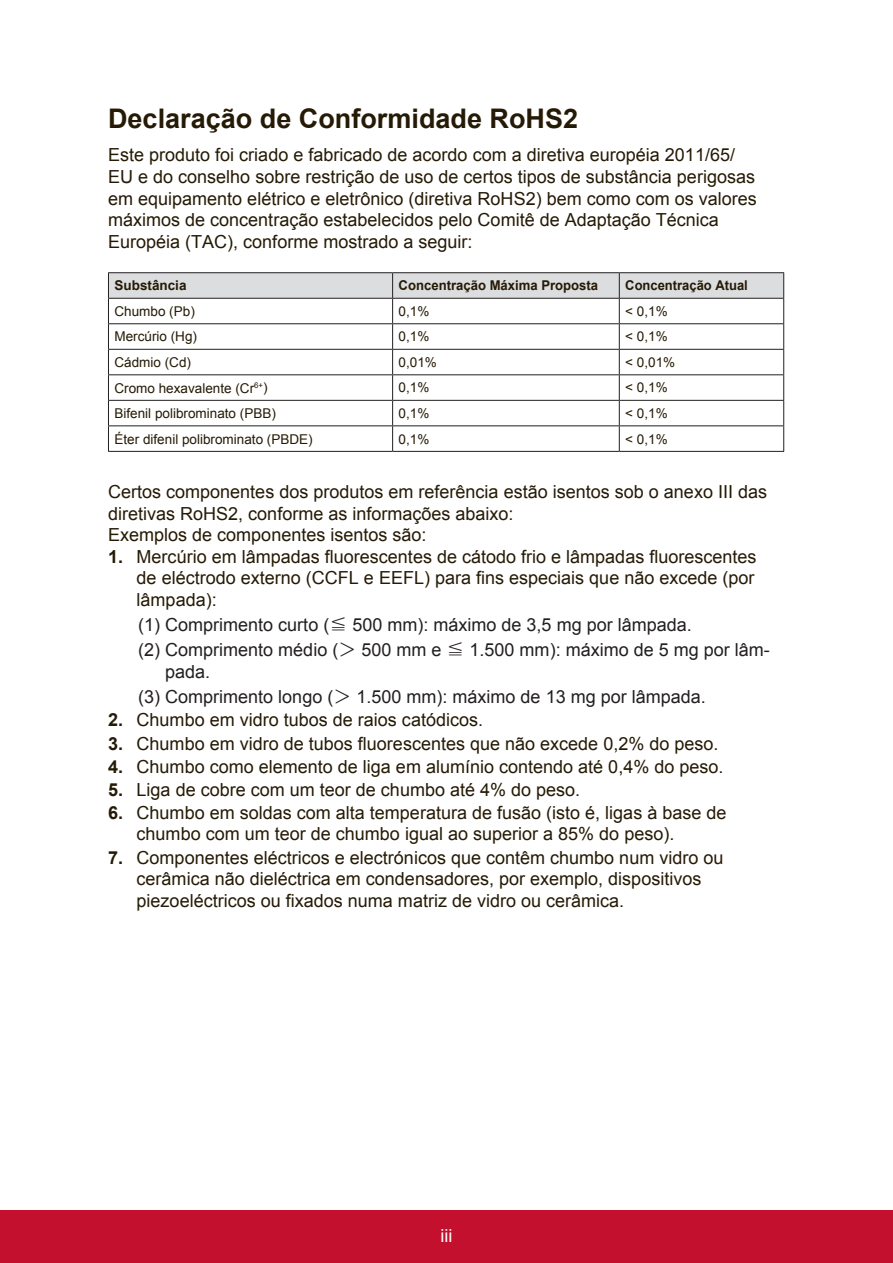
<style>
.page{position:relative;width:893px;height:1263px;background:#fff}
.page>*{position:absolute;margin:0;border:0;box-sizing:border-box;transform-origin:0 0}
.t1{font:700 27px "Arial";color:#251a05}
.t2{font:18px/21.6px "Arial";color:#251a05}
.t3{font:18px/25.2px "Arial";color:#231f20}
.t4{font:18px "Arial";color:#fff}
.t5{font:13.5px "Arial";color:#251a05}
.t6{font:700 13.5px "Arial";color:#251a05}
.t7{font:700 13.5px "Arial";color:#251a05;scale:.96 1}
.s1{font-weight:700}
.s2{font-family:"Adobe Ming Std";font-weight:300}
</style>
<div class="page">
<div style="left:0;top:1210px;width:892px;height:53px;background:#c3102f"></div>
<hr style="left:108px;top:272px;width:284px;height:1px;background:#231f20">
<hr style="left:392px;top:272px;width:227px;height:1px;background:#231f20">
<hr style="left:619px;top:272px;width:164px;height:1px;background:#231f20">
<svg style="left:108px;top:273px;width:676px;height:178px"></svg>
<hr style="left:108px;top:451px;width:284px;height:1px;background:#231f20">
<hr style="left:392px;top:451px;width:227px;height:1px;background:#231f20">
<hr style="left:619px;top:451px;width:164px;height:1px;background:#231f20">
<h1 class="t1" style="left:108px;top:100px;width:471px">Declaração de Conformidade RoHS2</h1>
<p class="t2" style="left:108px;top:144px;width:650px">Este produto foi criado e fabricado de acordo com a diretiva européia 2011/65/ EU e do conselho sobre restrição de uso de certos tipos de substância perigosas em equipamento elétrico e eletrônico (diretiva RoHS2) bem como com os valores máximos de concentração estabelecidos pelo Comitê de Adaptação Técnica Européia (TAC), conforme mostrado a seguir:</p>
<p class="t6" style="left:114px;top:277px;width:74px">Substância</p>
<p class="t6" style="left:398px;top:277px;width:201px">Concentração Máxima Proposta</p>
<p class="t7" style="left:625px;top:277px;width:129px">Concentração Atual</p>
<p class="t5" style="left:114px;top:302px;width:82px">Chumbo (Pb)</p>
<p class="t5" style="left:398px;top:302px;width:32px">0,1%</p>
<p class="t5" style="left:625px;top:302px;width:44px">&lt; 0,1%</p>
<p class="t5" style="left:114px;top:328px;width:84px">Mercúrio (Hg)</p>
<p class="t5" style="left:398px;top:328px;width:32px">0,1%</p>
<p class="t5" style="left:625px;top:328px;width:44px">&lt; 0,1%</p>
<p class="t5" style="left:114px;top:353px;width:78px">Cádmio (Cd)</p>
<p class="t5" style="left:398px;top:353px;width:40px">0,01%</p>
<p class="t5" style="left:625px;top:353px;width:51px">&lt; 0,01%</p>
<p class="t5" style="left:114px;top:379px;width:155px">Cromo hexavalente (Cr<sup>6+</sup>)</p>
<p class="t5" style="left:398px;top:379px;width:32px">0,1%</p>
<p class="t5" style="left:625px;top:379px;width:44px">&lt; 0,1%</p>
<p class="t5" style="left:114px;top:404px;width:163px">Bifenil polibrominato (PBB)</p>
<p class="t5" style="left:398px;top:404px;width:32px">0,1%</p>
<p class="t5" style="left:625px;top:404px;width:44px">&lt; 0,1%</p>
<p class="t5" style="left:114px;top:430px;width:200px">Éter difenil polibrominato (PBDE)</p>
<p class="t5" style="left:398px;top:430px;width:32px">0,1%</p>
<p class="t5" style="left:625px;top:430px;width:44px">&lt; 0,1%</p>
<p class="t2" style="left:108px;top:481px;width:660px">Certos componentes dos produtos em referência estão isentos sob o anexo III das diretivas RoHS2, conforme as informações abaixo:<br>Exemplos de componentes isentos são:</p>
<p class="t2" style="left:136px;top:546px;width:621px;text-align:justify;text-indent:-28px"><span class="s1">1.</span> Mercúrio em lâmpadas fluorescentes de cátodo frio e lâmpadas fluorescentes de eléctrodo externo (CCFL e EEFL) para fins especiais que não excede (por lâmpada):</p>
<p class="t3" style="left:138px;top:612px;width:633px">(1) Comprimento curto (<span class="s2">≦</span> 500 mm): máximo de 3,5 mg por lâmpada.<br>(2) Comprimento médio (<span class="s2">＞</span> 500 mm e <span class="s2">≦</span> 1.500 mm): máximo de 5 mg por lâm-</p>
<p class="t3" style="left:138px;top:659px;width:569px;text-indent:27px">pada.<br>(3) Comprimento longo (<span class="s2">＞</span> 1.500 mm): máximo de 13 mg por lâmpada.</p>
<p class="t2" style="left:108px;top:709px;width:376px"><span class="s1">2.</span> Chumbo em vidro tubos de raios catódicos.</p>
<p class="t2" style="left:108px;top:732px;width:611px"><span class="s1">3.</span> Chumbo em vidro de tubos fluorescentes que não excede 0,2% do peso.</p>
<p class="t2" style="left:108px;top:755px;width:616px"><span class="s1">4.</span> Chumbo como elemento de liga em alumínio contendo até 0,4% do peso.</p>
<p class="t2" style="left:108px;top:778px;width:473px"><span class="s1">5.</span> Liga de cobre com um teor de chumbo até 4% do peso.</p>
<p class="t2" style="left:136px;top:802px;width:591px;text-indent:-28px"><span class="s1">6.</span> Chumbo em soldas com alta temperatura de fusão (isto é, ligas à base de chumbo com um teor de chumbo igual ao superior a 85% do peso).</p>
<p class="t2" style="left:136px;top:846px;width:588px;text-indent:-28px"><span class="s1">7.</span> Componentes eléctricos e electrónicos que contêm chumbo num vidro ou cerâmica não dieléctrica em condensadores, por exemplo, dispositivos piezoeléctricos ou fixados numa matriz de vidro ou cerâmica.</p>
<p class="t4" style="left:440px;top:1223px;width:13px">iii</p>
</div>
